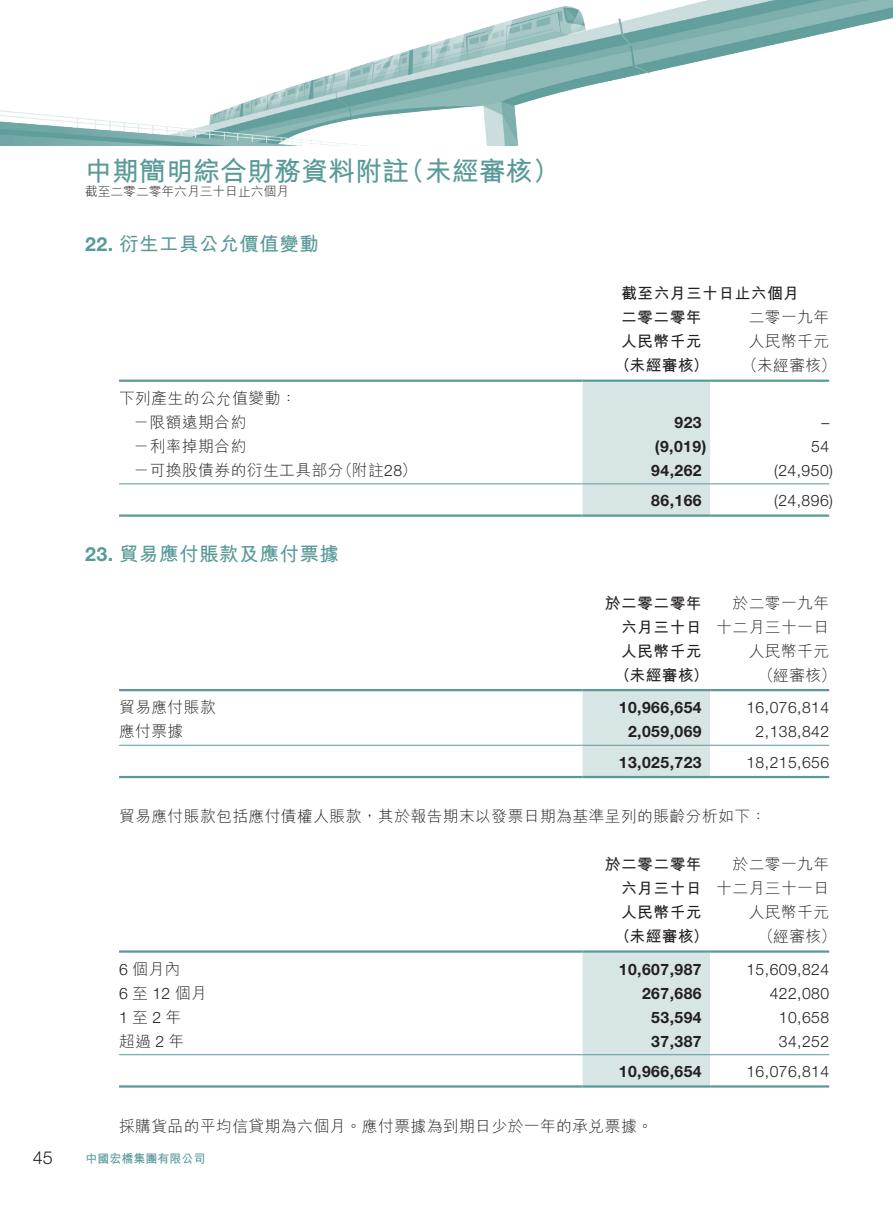
<style>
.page{position:relative;width:893px;height:1212px;background:#fff}
.page>*{position:absolute;margin:0;border:0;box-sizing:border-box;transform-origin:0 0}
.t1{font:700 27px "M Hei HK";color:#599a98}
.t2{font:700 19.5px "M Hei HK";letter-spacing:.03em;color:#599a98}
.t3{font:300 18px "Helvetica Neue LT Std";color:#231f20}
.t4{font:300 15.75px/24px "M Hei HK";letter-spacing:.03em;color:#231f20;text-align:right}
.t5{font:300 15.75px "Helvetica Neue LT Std";letter-spacing:.03em;color:#231f20}
.t6{font:700 15.75px "Helvetica Neue LT Std";letter-spacing:.03em;color:#231f20}
.t7{font:700 15.75px/24px "M Hei HK";letter-spacing:.03em;color:#231f20;text-align:right}
.t8{font:300 12.75px "M Hei HK";color:#231f20}
.t9{font:700 12px "M Hei HK";color:#599a98}
.s1{font-family:"Helvetica Neue LT Std"}
.s2{font-family:"M Hei HK"}
</style>
<div class="page">
<img style="left:0;top:0;width:893px;height:145px">
<div style="left:583px;top:382px;width:127px;height:132px;background:#d7e6e5"></div>
<hr style="left:119px;top:380px;width:464px;height:2px;background:#599a98">
<hr style="left:583px;top:380px;width:127px;height:2px;background:#599a98">
<hr style="left:710px;top:380px;width:119px;height:2px;background:#599a98">
<hr style="left:119px;top:483px;width:464px;height:1px;background:#599a98">
<hr style="left:583px;top:483px;width:127px;height:1px;background:#599a98">
<hr style="left:710px;top:483px;width:119px;height:1px;background:#599a98">
<hr style="left:119px;top:514px;width:464px;height:3px;background:#599a98">
<hr style="left:583px;top:514px;width:127px;height:3px;background:#599a98">
<hr style="left:710px;top:514px;width:119px;height:3px;background:#599a98">
<div style="left:583px;top:691px;width:127px;height:85px;background:#d7e6e5"></div>
<hr style="left:119px;top:689px;width:464px;height:2px;background:#599a98">
<hr style="left:583px;top:689px;width:127px;height:2px;background:#599a98">
<hr style="left:710px;top:689px;width:119px;height:2px;background:#599a98">
<hr style="left:119px;top:745px;width:464px;height:1px;background:#599a98">
<hr style="left:583px;top:745px;width:127px;height:1px;background:#599a98">
<hr style="left:710px;top:745px;width:119px;height:1px;background:#599a98">
<hr style="left:119px;top:776px;width:464px;height:2px;background:#599a98">
<hr style="left:583px;top:776px;width:127px;height:2px;background:#599a98">
<hr style="left:710px;top:776px;width:119px;height:2px;background:#599a98">
<div style="left:583px;top:953px;width:127px;height:132px;background:#d7e6e5"></div>
<hr style="left:119px;top:950px;width:464px;height:3px;background:#599a98">
<hr style="left:583px;top:950px;width:127px;height:3px;background:#599a98">
<hr style="left:710px;top:950px;width:119px;height:3px;background:#599a98">
<hr style="left:119px;top:1054px;width:464px;height:1px;background:#599a98">
<hr style="left:583px;top:1054px;width:127px;height:1px;background:#599a98">
<hr style="left:710px;top:1054px;width:119px;height:1px;background:#599a98">
<hr style="left:119px;top:1085px;width:464px;height:2px;background:#599a98">
<hr style="left:583px;top:1085px;width:127px;height:2px;background:#599a98">
<hr style="left:710px;top:1085px;width:119px;height:2px;background:#599a98">
<p class="t3" style="left:33px;top:1147px;width:22px">45</p>
<h1 class="t1" style="left:85px;top:152px;width:325px">中期簡明綜合財務資料附註</h1>
<p class="t8" style="left:85px;top:183px;width:205px">截至二零二零年六月三十日止六個月</p>
<p class="t2" style="left:85px;top:230px;width:235px"><span class="s1">22.</span> 衍生工具公允價值變動</p>
<h1 class="t1" style="left:398px;top:152px;width:163px">（未經審核(</h1>
<p class="t4" style="left:119px;top:385px;width:179px">下列產生的公允值變動：</p>
<p class="t4" style="left:134px;top:409px;width:114px">－限額遠期合約</p>
<p class="t4" style="left:134px;top:433px;width:114px">－利率掉期合約</p>
<p class="t4" style="left:337px;top:457px;width:81px">（附註<span class="s1">28</span>(</p>
<p class="t4" style="left:134px;top:457px;width:212px">－可換股債券的衍生工具部分</p>
<p class="t2" style="left:85px;top:539px;width:255px"><span class="s1">23.</span> 貿易應付賬款及應付票據</p>
<p class="t4" style="left:119px;top:695px;width:98px">貿易應付賬款</p>
<p class="t4" style="left:119px;top:719px;width:66px">應付票據</p>
<p class="t7" style="left:621px;top:280px;width:179px">截至六月三十日止六個月</p>
<p class="t4" style="left:749px;top:305px;width:82px">二零一九年</p>
<p class="t7" style="left:621px;top:304px;width:82px">二零二零年</p>
<p class="t7" style="left:621px;top:328px;width:82px">人民幣千元</p>
<p class="t4" style="left:749px;top:329px;width:82px">人民幣千元</p>
<p class="t7" style="left:615px;top:352px;width:96px">（未經審核）</p>
<p class="t4" style="left:742px;top:353px;width:95px">（未經審核(</p>
<p class="t6" style="left:674px;top:412px;width:29px">923</p>
<p class="t5" style="left:821px;top:413px;width:9px">–</p>
<p class="t6" style="left:655px;top:436px;width:53px">)9,019(</p>
<p class="t5" style="left:811px;top:437px;width:19px">54</p>
<p class="t6" style="left:651px;top:460px;width:52px">94,262</p>
<p class="t5" style="left:774px;top:461px;width:60px">)24,950(</p>
<p class="t6" style="left:651px;top:491px;width:52px">86,166</p>
<p class="t5" style="left:774px;top:491px;width:60px">)24,896(</p>
<p class="t7" style="left:605px;top:590px;width:98px">於二零二零年六月三十日</p>
<p class="t4" style="left:716px;top:590px;width:114px">於二零一九年十二月三十一日人民幣千元</p>
<p class="t7" style="left:621px;top:638px;width:82px">人民幣千元</p>
<p class="t7" style="left:615px;top:662px;width:96px">（未經審核）</p>
<p class="t4" style="left:758px;top:662px;width:79px">（經審核(</p>
<p class="t6" style="left:619px;top:698px;width:84px">10,966,654</p>
<p class="t5" style="left:746px;top:698px;width:84px">16,076,814</p>
<p class="t6" style="left:628px;top:722px;width:75px">2,059,069</p>
<p class="t5" style="left:756px;top:722px;width:75px">2,138,842</p>
<p class="t6" style="left:619px;top:752px;width:84px">13,025,723</p>
<p class="t4" style="left:119px;top:804px;width:649px">貿易應付賬款包括應付債權人賬款，其於報告期末以發票日期為基準呈列的賬齡分析如下：</p>
<p class="t7" style="left:605px;top:851px;width:98px">於二零二零年六月三十日</p>
<p class="t4" style="left:716px;top:852px;width:114px">於二零一九年十二月三十一日人民幣千元</p>
<p class="t5" style="left:746px;top:752px;width:84px">18,215,656</p>
<p class="t7" style="left:621px;top:899px;width:82px">人民幣千元</p>
<p class="t7" style="left:615px;top:923px;width:96px">（未經審核）</p>
<p class="t4" style="left:758px;top:924px;width:79px">（經審核(</p>
<p class="t4" style="left:119px;top:956px;width:63px"><span class="s1">6</span>個月內</p>
<p class="t6" style="left:619px;top:959px;width:84px">10,607,987</p>
<p class="t5" style="left:746px;top:959px;width:84px">15,609,824</p>
<p class="t5" style="left:119px;top:983px;width:89px">6 <span class="s2">至</span> 12 <span class="s2">個月</span></p>
<p class="t6" style="left:642px;top:983px;width:61px">267,686</p>
<p class="t5" style="left:770px;top:983px;width:61px">422,080</p>
<p class="t5" style="left:119px;top:1007px;width:64px">1 <span class="s2">至</span> 2 <span class="s2">年</span></p>
<p class="t6" style="left:651px;top:1007px;width:52px">53,594</p>
<p class="t5" style="left:779px;top:1007px;width:52px">10,658</p>
<p class="t4" style="left:119px;top:1028px;width:67px">超過<span class="s1">2</span> 年</p>
<p class="t6" style="left:651px;top:1031px;width:52px">37,387</p>
<p class="t5" style="left:779px;top:1031px;width:52px">34,252</p>
<p class="t6" style="left:619px;top:1062px;width:84px">10,966,654</p>
<p class="t4" style="left:119px;top:1113px;width:535px">採購貨品的平均信貸期為六個月。應付票據為到期日少於一年的承兌票據。</p>
<p class="t5" style="left:746px;top:1062px;width:84px">16,076,814</p>
<p class="t9" style="left:85px;top:1150px;width:121px">中國宏橋集團有限公司</p>
</div>
